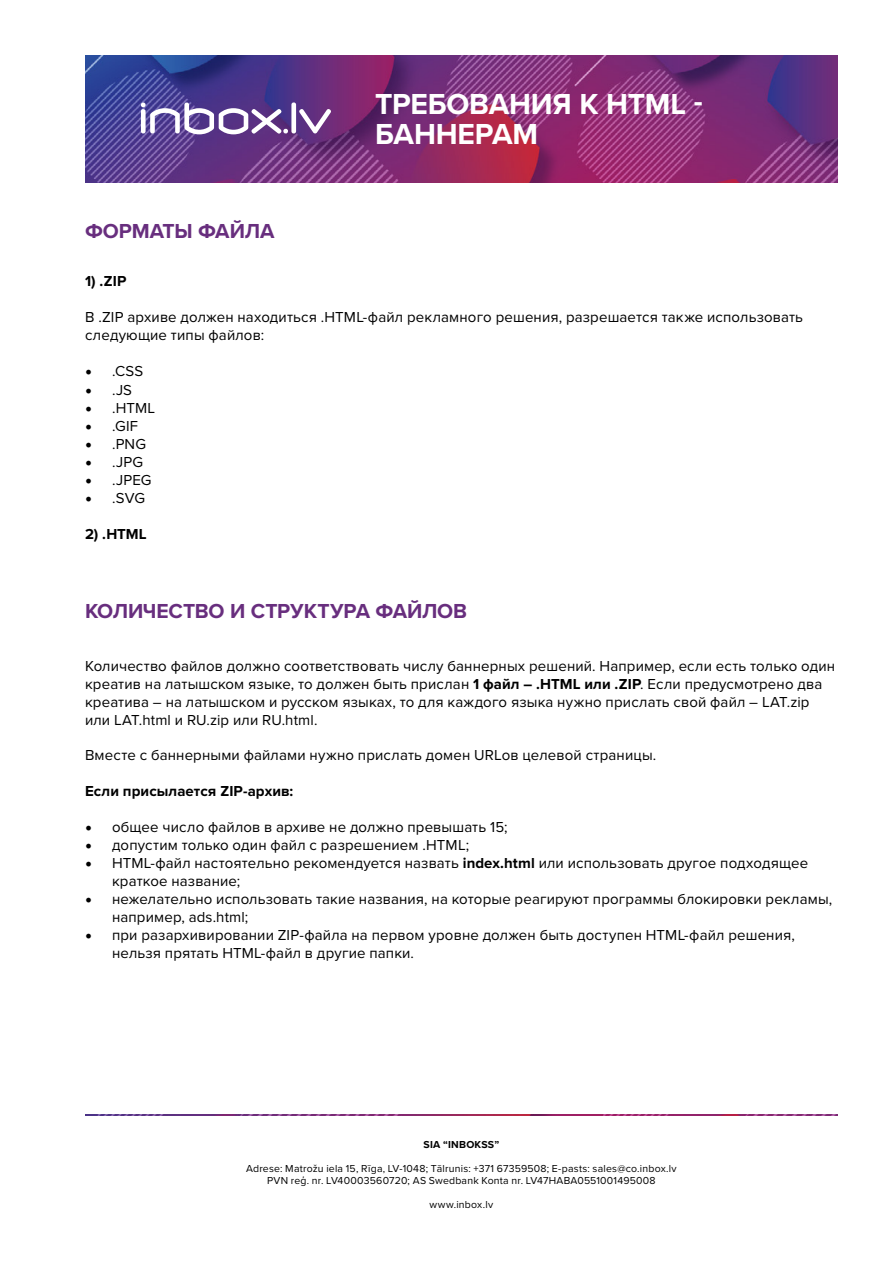
<style>
.page{position:relative;width:893px;height:1263px;background:#fff}
.page>*{position:absolute;margin:0;border:0;box-sizing:border-box;transform-origin:0 0}
.t1{font:700 30px/30px "Proxima Nova";letter-spacing:-.01em;color:#fff}
.t2{font:700 21px "Proxima Nova";letter-spacing:-.01em;color:#682e7e}
.Regular_txt{font:15px/18px "Proxima Nova";letter-spacing:.01em;color:#000}
.t3{font:700 15px "Proxima Nova";letter-spacing:.005em;color:#000}
.t4{font:10.5px/12px "Proxima Nova";letter-spacing:.02em;color:#000;text-align:center}
.t5{font:700 10.5px "Proxima Nova";letter-spacing:.02em;color:#000}
.s1{font-family:"Minion Pro";font-size:18px}
.s2{font-weight:700}
</style>
<div class="page">
<img style="left:85px;top:55px;width:753px;height:128px">
<svg style="left:141px;top:103px;width:147px;height:31px"></svg>
<div style="left:291px;top:102px;width:5px;height:31px;background:#fff;border-radius:2px"></div>
<svg style="left:299px;top:109px;width:32px;height:24px"></svg>
<img style="left:85px;top:1114px;width:753px;height:1px">
<h1 class="t1" style="left:375px;top:88px;width:329px">ТРЕБОВАНИЯ К HTML -<br>БАННЕРАМ</h1>
<p class="t2" style="left:85px;top:215px;width:191px">ФОРМАТЫ ФАЙЛА</p>
<p class="t3" style="left:85px;top:270px;width:43px">1) .ZIP</p>
<p class="Regular_txt" style="left:85px;top:308px;width:720px">В .ZIP архиве должен находиться .HTML-файл рекламного решения, разрешается также использовать следующие типы файлов:</p>
<p class="Regular_txt" style="left:85px;top:362px;width:60px"><span class="s1">•</span> .CSS</p>
<p class="Regular_txt" style="left:85px;top:380px;width:49px"><span class="s1">•</span> .JS</p>
<p class="Regular_txt" style="left:85px;top:398px;width:72px"><span class="s1">•</span> .HTML</p>
<p class="Regular_txt" style="left:85px;top:416px;width:55px"><span class="s1">•</span> .GIF</p>
<p class="Regular_txt" style="left:85px;top:434px;width:63px"><span class="s1">•</span> .PNG</p>
<p class="Regular_txt" style="left:85px;top:452px;width:60px"><span class="s1">•</span> .JPG</p>
<p class="Regular_txt" style="left:85px;top:470px;width:68px"><span class="s1">•</span> .JPEG</p>
<p class="Regular_txt" style="left:85px;top:488px;width:62px"><span class="s1">•</span> .SVG</p>
<p class="t3" style="left:85px;top:522px;width:63px">2) .HTML</p>
<p class="t2" style="left:85px;top:595px;width:383px">КОЛИЧЕСТВО И СТРУКТУРА ФАЙЛОВ</p>
<p class="Regular_txt" style="left:85px;top:656px;width:752px">Количество файлов должно соответствовать числу баннерных решений. Например, если есть только один креатив на латышском языке, то должен быть прислан <span class="s2">1 файл – .HTML или .ZIP</span>. Если предусмотрено два креатива – на латышском и русском языках, то для каждого языка нужно прислать свой файл – LAT.zip или LAT.html и RU.zip или RU.html.</p>
<p class="Regular_txt" style="left:85px;top:745px;width:573px">Вместе с баннерными файлами нужно прислать домен URLов целевой страницы.</p>
<p class="t3" style="left:85px;top:779px;width:210px">Если присылается ZIP-архив:</p>
<p class="Regular_txt" style="left:85px;top:817px;width:424px"><span class="s1">•</span> общее число файлов в архиве не должно превышать 15;</p>
<p class="Regular_txt" style="left:85px;top:835px;width:386px"><span class="s1">•</span> допустим только один файл с разрешением .HTML;</p>
<p class="Regular_txt" style="left:112px;top:853px;width:698px;text-indent:-27px"><span class="s1">•</span> HTML-файл настоятельно рекомендуется назвать <span class="s2">index.html</span> или использовать другое подходящее краткое название;</p>
<p class="Regular_txt" style="left:112px;top:889px;width:722px;text-indent:-27px"><span class="s1">•</span> нежелательно использовать такие названия, на которые реагируют программы блокировки рекламы, например, ads.html;</p>
<p class="Regular_txt" style="left:112px;top:925px;width:684px;text-indent:-27px"><span class="s1">•</span> при разархивировании ZIP-файла на первом уровне должен быть доступен HTML-файл решения, нельзя прятать HTML-файл в другие папки.</p>
<p class="t5" style="left:424px;top:1136px;width:77px">SIA “INBOKSS”</p>
<p class="t4" style="left:246px;top:1162px;width:432px">Adrese: Matrožu iela 15, Rīga, LV-1048; Tālrunis: +371 67359508; E-pasts: sales@co.inbox.lv<br>PVN reģ. nr. LV40003560720; AS Swedbank Konta nr. LV47HABA0551001495008</p>
<p class="t4" style="left:430px;top:1198px;width:65px">www.inbox.lv</p>
</div>
